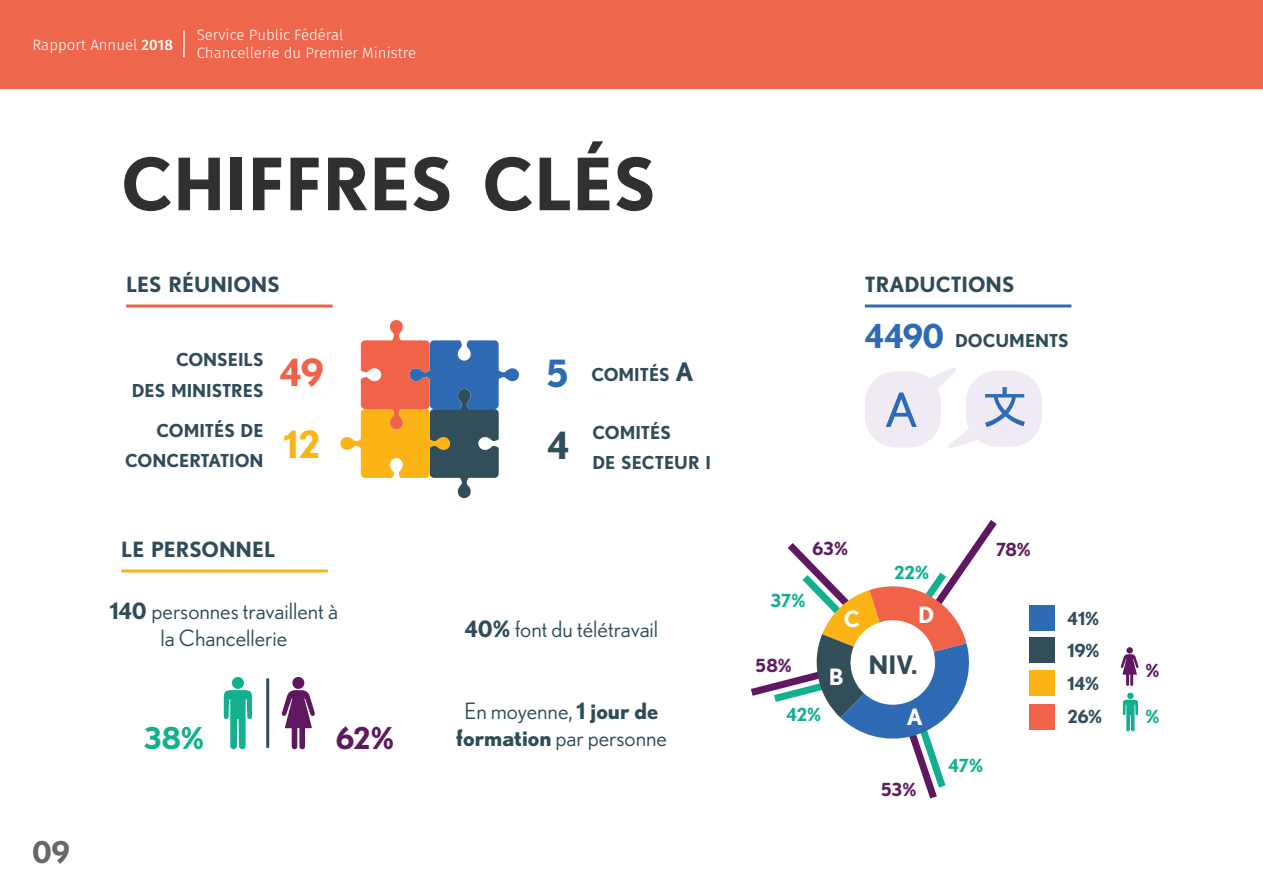
<style>
.page{position:relative;width:1263px;height:893px;background:#fff}
.page>*{position:absolute;margin:0;border:0;box-sizing:border-box;transform-origin:0 0}
.Chiffre_Clés{font:700 72px "Nobel";color:#313030}
.t1{font:700 37.5px "Nobel";color:#f16349}
.t2{font:700 37.5px "Nobel";color:#fbb316}
.t3{font:700 37.5px "Nobel";color:#2f6bb4}
.t4{font:700 37.5px "Nobel";color:#324e5a}
.t5{font:700 30px "Nobel";color:#12b08e}
.t6{font:700 30px "Nobel";color:#5f185f}
.t7{font:700 30px "Nobel";color:#696768}
.t8{font:700 25.5px "Nobel";color:#304c58}
.télétravail{font:22.5px/27px "Nobel";color:#304c58;text-align:center}
.formation{font:22.5px/27px "Nobel";color:#304c58;text-align:center}
.t9{font:700 22.5px "Nobel";color:#fff}
.Sous-titres_chiffres{font:700 21px "Nobel";color:#304c58}
.t10{font:700 18px "Nobel";letter-spacing:-.01em;color:#5f1d5e}
.t11{font:700 18px "Nobel";letter-spacing:-.015em;color:#12b08e}
.t12{font:700 18px/32.7px "Nobel";letter-spacing:-.005em;color:#324e5a}
.t13{font:700 17.85px/30.6px "Nobel";color:#304c58;text-align:right}
.t14{font:300 15px/18px "Fira Sans";color:#fff}
.s1{font-weight:500}
.s2{font-weight:700}
.s3{font-size:25.5px}
.s4{font-size:33px;color:#2f6bb4}
</style>
<div class="page">
<div style="left:0;top:0;width:1263px;height:88px;background:#ee664c"></div>
<hr style="left:183px;top:31px;width:2px;height:26px;background:#fff">
<svg style="left:340px;top:320px;width:179px;height:178px"></svg>
<div style="left:865px;top:371px;width:76px;height:76px;background:#efeaf4;border-radius:31px"></div>
<div style="left:966px;top:371px;width:76px;height:76px;background:#efeaf4;border-radius:31px"></div>
<svg style="left:886px;top:392px;width:31px;height:35px"></svg>
<svg style="left:924px;top:367px;width:101px;height:81px"></svg>
<svg style="left:751px;top:520px;width:246px;height:278px"></svg>
<hr style="left:865px;top:304px;width:206px;height:3px;background:#2f6bb4">
<hr style="left:126px;top:304px;width:207px;height:3px;background:#f16349">
<div style="left:292px;top:677px;width:12px;height:12px;background:#5f185f;border-radius:50%"></div>
<svg style="left:281px;top:690px;width:34px;height:60px"></svg>
<div style="left:232px;top:677px;width:12px;height:12px;background:#12b08e;border-radius:50%"></div>
<svg style="left:224px;top:690px;width:28px;height:60px"></svg>
<hr style="left:266px;top:678px;width:3px;height:70px;background:#324e5a">
<hr style="left:121px;top:569px;width:207px;height:3px;background:#fbb316">
<div style="left:1126px;top:647px;width:7px;height:7px;background:#5f185f;border-radius:50%"></div>
<svg style="left:1120px;top:654px;width:19px;height:32px"></svg>
<div style="left:1127px;top:693px;width:7px;height:6px;background:#12b08e;border-radius:50%"></div>
<svg style="left:1123px;top:700px;width:15px;height:32px"></svg>
<div style="left:1029px;top:670px;width:25px;height:26px;background:#fbb316"></div>
<div style="left:1029px;top:637px;width:25px;height:26px;background:#324e5a"></div>
<div style="left:1029px;top:605px;width:25px;height:25px;background:#2f6bb4"></div>
<div style="left:1029px;top:704px;width:25px;height:26px;background:#f16349"></div>
<p class="t14" style="left:33px;top:35px;width:142px">Rapport Annuel <span class="s1">2018</span></p>
<p class="t14" style="left:197px;top:25px;width:221px">Service Public Fédéral<br>Chancellerie du Premier Ministre</p>
<h2 class="Chiffre_Clés" style="left:121px;top:141px;width:536px">CHIFFRES CLÉS</h2>
<h3 class="t7" style="left:33px;top:834px;width:39px">09</h3>
<h3 class="Sous-titres_chiffres" style="left:126px;top:271px;width:155px">LES RÉUNIONS</h3>
<p class="t13" style="left:132px;top:344px;width:133px">CONSEILS<br>DES MINISTRES</p>
<p class="t13" style="left:125px;top:415px;width:140px">COMITÉS DE<br>CONCERTATION</p>
<h2 class="t1" style="left:280px;top:350px;width:45px">49</h2>
<h2 class="t2" style="left:284px;top:422px;width:38px">12</h2>
<h3 class="Sous-titres_chiffres" style="left:121px;top:536px;width:155px">LE PERSONNEL</h3>
<p class="télétravail" style="left:110px;top:597px;width:230px"><span class="s2">140</span> personnes travaillent à la Chancellerie</p>
<h3 class="t5" style="left:144px;top:720px;width:62px">38%</h3>
<h3 class="t6" style="left:336px;top:720px;width:59px">62%</h3>
<h2 class="t3" style="left:546px;top:351px;width:24px">5</h2>
<h2 class="t4" style="left:547px;top:423px;width:24px">4</h2>
<p class="t13" style="left:591px;top:359px;width:103px">COMITÉS <span class="s3">A</span></p>
<p class="t13" style="left:592px;top:417px;width:120px;text-align:left">COMITÉS<br>DE SECTEUR I</p>
<p class="télétravail" style="left:465px;top:615px;width:195px"><span class="s2">40%</span> font du télétravail</p>
<p class="formation" style="left:456px;top:697px;width:212px">En moyenne, <span class="s2">1 jour de formation</span> par personne</p>
<h3 class="Sous-titres_chiffres" style="left:865px;top:271px;width:151px">TRADUCTIONS</h3>
<p class="t13" style="left:865px;top:325px;width:205px"><span class="s4">4490</span> DOCUMENTS</p>
<p class="t10" style="left:812px;top:538px;width:37px">63%</p>
<p class="t10" style="left:996px;top:538px;width:37px">78%</p>
<p class="t11" style="left:894px;top:562px;width:36px">22%</p>
<p class="t11" style="left:770px;top:590px;width:36px">37%</p>
<p class="t9" style="left:844px;top:606px;width:18px">C</p>
<p class="t10" style="left:756px;top:655px;width:38px">58%</p>
<p class="t11" style="left:786px;top:704px;width:36px">42%</p>
<p class="t9" style="left:829px;top:664px;width:16px">B</p>
<p class="t9" style="left:918px;top:601px;width:18px">D</p>
<p class="t8" style="left:868px;top:649px;width:50px">NIV.</p>
<p class="t9" style="left:907px;top:704px;width:17px">A</p>
<p class="t12" style="left:1068px;top:601px;width:36px">41%<br>19%<br>14%<br>26%</p>
<p class="t10" style="left:1145px;top:659px;width:15px">%</p>
<p class="t11" style="left:1145px;top:706px;width:15px">%</p>
<p class="t11" style="left:948px;top:755px;width:36px">47%</p>
<p class="t10" style="left:881px;top:779px;width:36px">53%</p>
</div>
